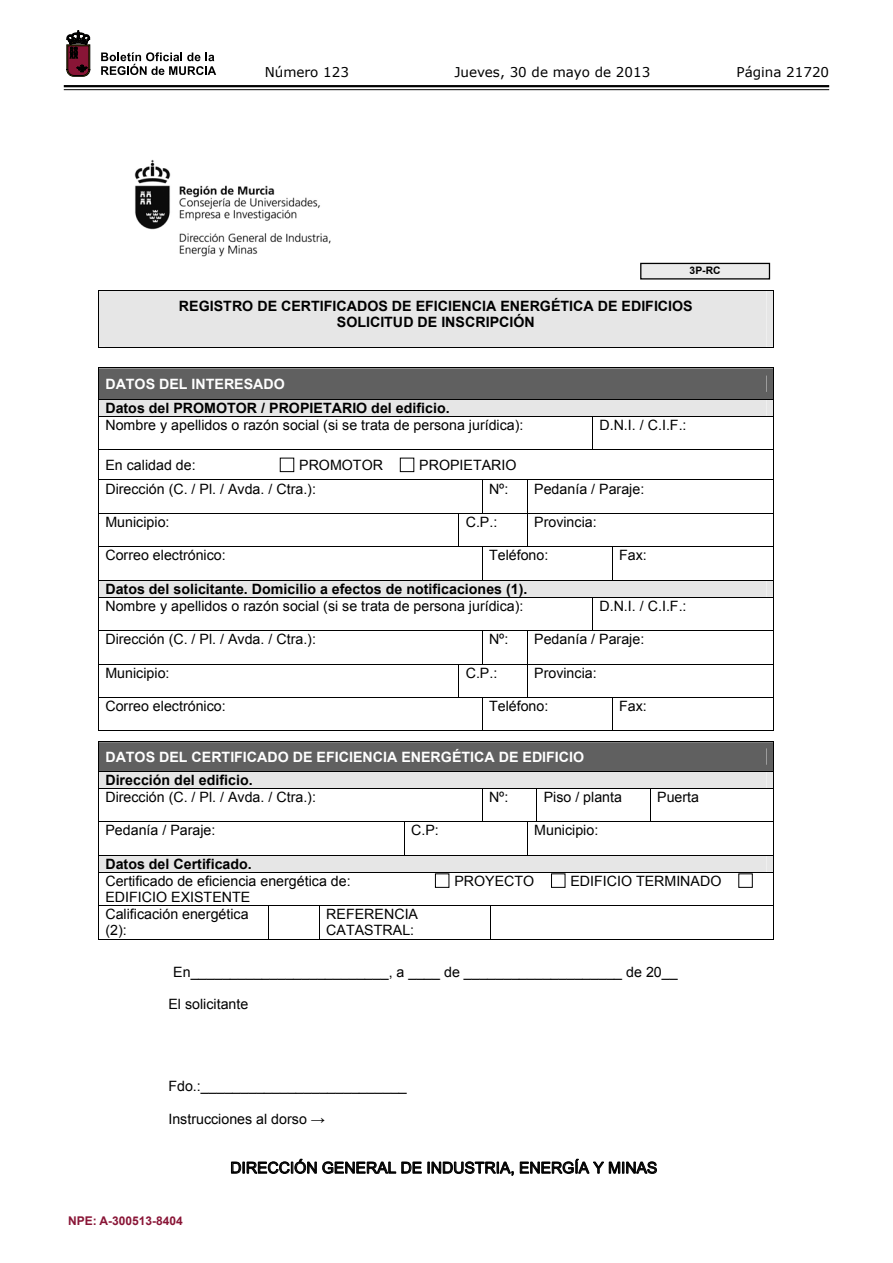
<style>
.page{position:relative;width:893px;height:1263px;background:#fff}
.page>*{position:absolute;margin:0;border:0;box-sizing:border-box;transform-origin:0 0}
.t1{font:15.6px "Arial Unicode MS";color:#000}
.t2{font:14.25px/16.6px "Arial";color:#000;text-align:justify}
.t3{font:700 14.25px/16.4px "Arial";color:#000;text-align:center}
.t4{font:700 14.25px "Arial";color:#fff}
.t5{font:13.5px "Verdana";color:#000}
.t6{font:700 12px "Arial";color:#891536}
.t7{font:700 10.35px "Arial";color:#000}
</style>
<div class="page">
<hr style="left:64px;top:85px;width:765px;height:2px;background:#000">
<hr style="left:64px;top:89px;width:765px;height:1px;background:#000">
<svg style="left:101px;top:52px;width:115px;height:23px"></svg>
<svg style="left:67px;top:31px;width:23px;height:45px"></svg>
<img style="left:134px;top:159px;width:197px;height:98px">
<div style="left:641px;top:263px;width:128px;height:16px;background:#eaeaea"></div>
<div style="left:640px;top:263px;width:130px;height:17px;border:1px solid #000"></div>
<svg style="left:231px;top:1159px;width:191px;height:15px"></svg>
<svg style="left:428px;top:1161px;width:86px;height:15px"></svg>
<svg style="left:520px;top:1159px;width:137px;height:15px"></svg>
<div style="left:98px;top:290px;width:676px;height:57px;background:#e6e6e6"></div>
<hr style="left:98px;top:347px;width:676px;height:1px;background:#000">
<svg style="left:98px;top:368px;width:676px;height:49px;background:#888"></svg>
<hr style="left:98px;top:417px;width:1px;height:33px;background:#000">
<hr style="left:592px;top:417px;width:1px;height:33px;background:#000">
<hr style="left:773px;top:417px;width:1px;height:33px;background:#000">
<div style="left:280px;top:458px;width:14px;height:14px;border:1px solid #000"></div>
<div style="left:400px;top:458px;width:14px;height:14px;border:1px solid #000"></div>
<hr style="left:98px;top:450px;width:495px;height:1px;background:#000">
<hr style="left:593px;top:450px;width:180px;height:1px;background:#000">
<hr style="left:98px;top:450px;width:1px;height:30px;background:#000">
<hr style="left:773px;top:450px;width:1px;height:30px;background:#000">
<hr style="left:98px;top:480px;width:676px;height:1px;background:#000">
<hr style="left:98px;top:480px;width:1px;height:33px;background:#000">
<hr style="left:482px;top:480px;width:1px;height:33px;background:#000">
<hr style="left:527px;top:480px;width:1px;height:33px;background:#000">
<hr style="left:773px;top:480px;width:1px;height:33px;background:#000">
<hr style="left:98px;top:513px;width:676px;height:1px;background:#000">
<hr style="left:98px;top:514px;width:1px;height:32px;background:#000">
<hr style="left:458px;top:514px;width:1px;height:32px;background:#000">
<hr style="left:527px;top:514px;width:1px;height:32px;background:#000">
<hr style="left:773px;top:514px;width:1px;height:32px;background:#000">
<hr style="left:98px;top:546px;width:430px;height:1px;background:#000">
<hr style="left:528px;top:546px;width:84px;height:1px;background:#000">
<hr style="left:612px;top:546px;width:162px;height:1px;background:#000">
<hr style="left:98px;top:547px;width:1px;height:33px;background:#000">
<hr style="left:482px;top:547px;width:1px;height:33px;background:#000">
<hr style="left:612px;top:547px;width:1px;height:33px;background:#000">
<hr style="left:773px;top:547px;width:1px;height:33px;background:#000">
<svg style="left:98px;top:580px;width:676px;height:18px;background:#cbcbcb"></svg>
<hr style="left:98px;top:597px;width:1px;height:33px;background:#000">
<hr style="left:592px;top:597px;width:1px;height:33px;background:#000">
<hr style="left:773px;top:597px;width:1px;height:33px;background:#000">
<hr style="left:98px;top:630px;width:495px;height:1px;background:#000">
<hr style="left:593px;top:630px;width:180px;height:1px;background:#000">
<hr style="left:98px;top:631px;width:1px;height:33px;background:#000">
<hr style="left:482px;top:631px;width:1px;height:33px;background:#000">
<hr style="left:527px;top:631px;width:1px;height:33px;background:#000">
<hr style="left:773px;top:631px;width:1px;height:33px;background:#000">
<hr style="left:98px;top:664px;width:676px;height:1px;background:#000">
<hr style="left:98px;top:664px;width:1px;height:33px;background:#000">
<hr style="left:458px;top:664px;width:1px;height:33px;background:#000">
<hr style="left:527px;top:664px;width:1px;height:33px;background:#000">
<hr style="left:773px;top:664px;width:1px;height:33px;background:#000">
<hr style="left:98px;top:697px;width:430px;height:1px;background:#000">
<hr style="left:528px;top:697px;width:84px;height:1px;background:#000">
<hr style="left:612px;top:697px;width:162px;height:1px;background:#000">
<hr style="left:98px;top:698px;width:1px;height:32px;background:#000">
<hr style="left:482px;top:698px;width:1px;height:32px;background:#000">
<hr style="left:612px;top:698px;width:1px;height:32px;background:#000">
<hr style="left:773px;top:698px;width:1px;height:32px;background:#000">
<hr style="left:98px;top:730px;width:676px;height:1px;background:#000">
<svg style="left:98px;top:741px;width:676px;height:47px;background:#898989"></svg>
<hr style="left:98px;top:788px;width:676px;height:1px;background:#000">
<hr style="left:98px;top:788px;width:1px;height:33px;background:#000">
<hr style="left:482px;top:788px;width:1px;height:33px;background:#000">
<hr style="left:536px;top:788px;width:1px;height:33px;background:#000">
<hr style="left:650px;top:788px;width:1px;height:33px;background:#000">
<hr style="left:773px;top:788px;width:1px;height:33px;background:#000">
<hr style="left:98px;top:821px;width:676px;height:1px;background:#000">
<hr style="left:98px;top:822px;width:1px;height:33px;background:#000">
<hr style="left:404px;top:822px;width:1px;height:33px;background:#000">
<hr style="left:527px;top:822px;width:1px;height:33px;background:#000">
<hr style="left:773px;top:822px;width:1px;height:33px;background:#000">
<div style="left:98px;top:855px;width:676px;height:17px;background:#e6e6e6"></div>
<div style="left:435px;top:873px;width:14px;height:15px;border:1px solid #000"></div>
<div style="left:551px;top:873px;width:14px;height:15px;border:1px solid #000"></div>
<div style="left:738px;top:873px;width:15px;height:15px;border:1px solid #000"></div>
<hr style="left:98px;top:872px;width:676px;height:1px;background:#000">
<hr style="left:98px;top:872px;width:1px;height:33px;background:#000">
<hr style="left:773px;top:872px;width:1px;height:33px;background:#000">
<hr style="left:98px;top:905px;width:676px;height:1px;background:#000">
<hr style="left:98px;top:906px;width:1px;height:33px;background:#000">
<hr style="left:98px;top:939px;width:170px;height:1px;background:#000">
<hr style="left:268px;top:906px;width:1px;height:33px;background:#000">
<hr style="left:269px;top:939px;width:50px;height:1px;background:#000">
<hr style="left:319px;top:906px;width:1px;height:33px;background:#000">
<hr style="left:320px;top:939px;width:170px;height:1px;background:#000">
<hr style="left:490px;top:906px;width:1px;height:33px;background:#000">
<hr style="left:490px;top:939px;width:283px;height:1px;background:#000">
<hr style="left:773px;top:906px;width:1px;height:33px;background:#000">
<p class="t5" style="left:265px;top:62px;width:86px">Número 123</p>
<p class="t5" style="left:454px;top:62px;width:197px">Jueves, 30 de mayo de 2013</p>
<p class="t5" style="left:736px;top:62px;width:94px">Página 21720</p>
<p class="t7" style="left:690px;top:263px;width:33px">3P-RC</p>
<p class="t3" style="left:179px;top:298px;width:515px">REGISTRO DE CERTIFICADOS DE EFICIENCIA ENERGÉTICA DE EDIFICIOS<br>SOLICITUD DE INSCRIPCIÓN</p>
<p class="t4" style="left:105px;top:374px;width:181px">DATOS DEL INTERESADO</p>
<p class="t3" style="left:105px;top:400px;width:346px">Datos del PROMOTOR / PROPIETARIO del edificio.</p>
<p class="t2" style="left:105px;top:417px;width:420px">Nombre y apellidos o razón social (si se trata de persona jurídica):</p>
<p class="t2" style="left:599px;top:417px;width:89px">D.N.I. / C.I.F.:</p>
<p class="t2" style="left:105px;top:457px;width:92px">En calidad de:</p>
<p class="t2" style="left:299px;top:457px;width:85px">PROMOTOR</p>
<p class="t2" style="left:419px;top:457px;width:99px">PROPIETARIO</p>
<p class="t2" style="left:105px;top:480px;width:212px">Dirección (C. / Pl. / Avda. / Ctra.):</p>
<p class="t2" style="left:489px;top:480px;width:21px">Nº:</p>
<p class="t2" style="left:534px;top:480px;width:112px">Pedanía / Paraje:</p>
<p class="t2" style="left:105px;top:514px;width:66px">Municipio:</p>
<p class="t2" style="left:466px;top:514px;width:33px">C.P.:</p>
<p class="t2" style="left:534px;top:514px;width:64px">Provincia:</p>
<p class="t2" style="left:105px;top:547px;width:122px">Correo electrónico:</p>
<p class="t2" style="left:489px;top:547px;width:61px">Teléfono:</p>
<p class="t2" style="left:619px;top:547px;width:29px">Fax:</p>
<p class="t3" style="left:105px;top:581px;width:424px">Datos del solicitante. Domicilio a efectos de notificaciones (1).</p>
<p class="t2" style="left:105px;top:598px;width:420px">Nombre y apellidos o razón social (si se trata de persona jurídica):</p>
<p class="t2" style="left:599px;top:598px;width:89px">D.N.I. / C.I.F.:</p>
<p class="t2" style="left:105px;top:631px;width:212px">Dirección (C. / Pl. / Avda. / Ctra.):</p>
<p class="t2" style="left:489px;top:631px;width:21px">Nº:</p>
<p class="t2" style="left:534px;top:631px;width:112px">Pedanía / Paraje:</p>
<p class="t2" style="left:105px;top:664px;width:66px">Municipio:</p>
<p class="t2" style="left:466px;top:664px;width:33px">C.P.:</p>
<p class="t2" style="left:534px;top:664px;width:64px">Provincia:</p>
<p class="t2" style="left:105px;top:698px;width:122px">Correo electrónico:</p>
<p class="t2" style="left:489px;top:698px;width:61px">Teléfono:</p>
<p class="t2" style="left:619px;top:698px;width:29px">Fax:</p>
<p class="t4" style="left:105px;top:747px;width:480px">DATOS DEL CERTIFICADO DE EFICIENCIA ENERGÉTICA DE EDIFICIO</p>
<p class="t3" style="left:105px;top:772px;width:149px">Dirección del edificio.</p>
<p class="t2" style="left:105px;top:789px;width:212px">Dirección (C. / Pl. / Avda. / Ctra.):</p>
<p class="t2" style="left:489px;top:789px;width:21px">Nº:</p>
<p class="t2" style="left:544px;top:789px;width:80px">Piso / planta</p>
<p class="t2" style="left:657px;top:789px;width:43px">Puerta</p>
<p class="t2" style="left:105px;top:822px;width:112px">Pedanía / Paraje:</p>
<p class="t2" style="left:411px;top:822px;width:29px">C.P:</p>
<p class="t2" style="left:534px;top:822px;width:66px">Municipio:</p>
<p class="t3" style="left:105px;top:856px;width:148px">Datos del Certificado.</p>
<p class="t2" style="left:105px;top:872px;width:247px">Certificado de eficiencia energética de:</p>
<p class="t2" style="left:454px;top:872px;width:81px">PROYECTO</p>
<p class="t2" style="left:570px;top:872px;width:152px">EDIFICIO TERMINADO</p>
<p class="t2" style="left:105px;top:889px;width:146px">EDIFICIO EXISTENTE Calificación energética (2):</p>
<p class="t2" style="left:326px;top:906px;width:93px">REFERENCIA<br>CATASTRAL:</p>
<p class="t2" style="left:173px;top:963px;width:506px">En_________________________, a ____ de ____________________ de 20__</p>
<p class="t2" style="left:168px;top:996px;width:81px">El solicitante</p>
<p class="t2" style="left:168px;top:1078px;width:240px">Fdo.:__________________________</p>
<p class="t2" style="left:168px;top:1111px;width:158px">Instrucciones al dorso →</p>
<p class="t6" style="left:68px;top:1213px;width:116px">NPE: A-300513-8404</p>
<p class="t1" style="left:230px;top:1156px;width:429px">DIRECCIÓN GENERAL DE INDUSTRIA, ENERGÍA Y MINAS</p>
</div>
